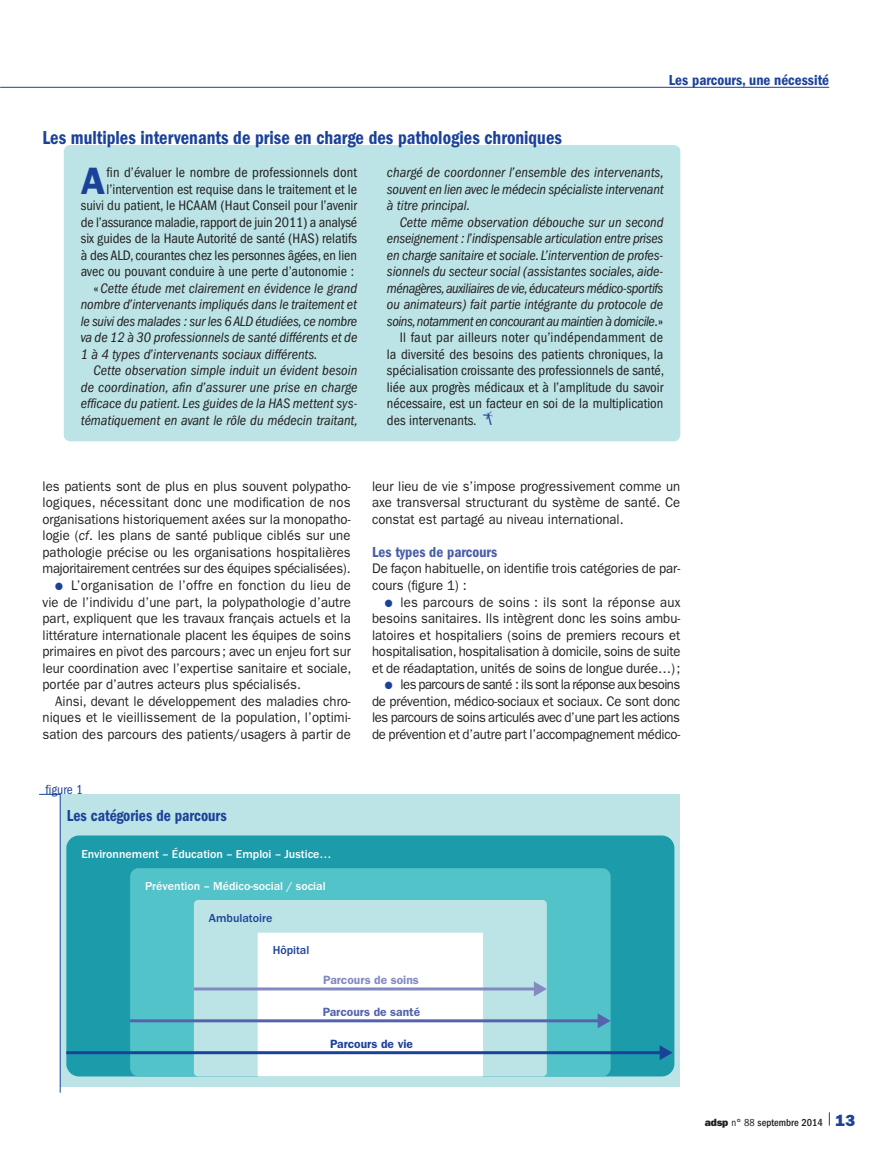
<style>
.page{position:relative;width:893px;height:1149px;background:#fff}
.page>*{position:absolute;margin:0;border:0;box-sizing:border-box;transform-origin:0 0}
.t1{font:600 38.25px "ITC Franklin Gothic Std";color:#1b4299}
.t2{font:19.5px "ITC Franklin Gothic Std Dm Cd";color:#1b4299;scale:.94 1}
.t3{font:16.5px "ITC Franklin Gothic Std Dm Cd";color:#1b4299;scale:.94 1}
.t4{font:15px "ITC Franklin Gothic Std Dm Cd";color:#1b4299}
.t5{font:15px "ITC Franklin Gothic Std Dm Cd";color:#495da8}
.t6{font:italic condensed 14.25px/16.5px "ITC Franklin Gothic Std";letter-spacing:-.005em;color:#231f20;text-align:justify}
.t7{font:condensed 14.25px "ITC Franklin Gothic Std";color:#231f20}
.t8{font:italic condensed 14.25px "ITC Franklin Gothic Std";letter-spacing:-.025em;color:#231f20}
.t9{font:italic condensed 14.25px "ITC Franklin Gothic Std";letter-spacing:-.03em;color:#231f20}
.t10{font:13.95px/16.5px "ITC Franklin Gothic Std";letter-spacing:-.005em;color:#231f20;text-align:justify;scale:.94 1}
.t11{font:condensed 13.5px "ITC Franklin Gothic Std";color:#1b4299}
.t12{font:500 12px "ITC Franklin Gothic Std";color:#fff}
.t13{font:500 12px "ITC Franklin Gothic Std";color:#1b4299}
.t14{font:600 12px "ITC Franklin Gothic Std";color:#8389c1}
.t15{font:600 12px "ITC Franklin Gothic Std";color:#5463ac}
.t16{font:600 12px "ITC Franklin Gothic Std";color:#1b4299}
.t17{font:500 condensed 10.5px "ITC Franklin Gothic Std";color:#231f20}
.s1{font-style:normal}
.s2{font-family:"Ph Fpictos";font-weight:600;font-stretch:normal;font-size:15px;color:#1b4299}
.s3{font-style:italic}
.s4{color:#1b4299}
.s5{font-family:"ITC Franklin Gothic Std Hvy";font-weight:400;font-stretch:normal}
.s6{font-weight:400}
.s7{font-family:"ITC Franklin Gothic Std Hvy";font-weight:400;font-stretch:normal;font-size:16.2px;color:#1b4299}
</style>
<div class="page">
<hr style="left:0;top:87px;width:829px;height:1px;background:#1b4299">
<svg style="left:829px;top:1112px;width:1px;height:13px"></svg>
<div style="left:64px;top:145px;width:616px;height:296px;background:#bce3e5;border-radius:7px"></div>
<div style="left:60px;top:794px;width:620px;height:292px;background:#bce3e5"></div>
<svg style="left:39px;top:793px;width:22px;height:299px"></svg>
<div style="left:66px;top:835px;width:608px;height:241px;background:#1c9bab;border-radius:13px"></div>
<div style="left:130px;top:867px;width:481px;height:209px;background:#52c3c8;border-radius:9px"></div>
<div style="left:194px;top:899px;width:353px;height:177px;background:#bce3e5;border-radius:4px"></div>
<div style="left:258px;top:932px;width:225px;height:144px;background:#fff"></div>
<hr style="left:194px;top:987px;width:342px;height:3px;background:#8389c1">
<svg style="left:534px;top:981px;width:13px;height:15px"></svg>
<hr style="left:130px;top:1018px;width:470px;height:3px;background:#5463ac">
<svg style="left:598px;top:1013px;width:13px;height:14px"></svg>
<hr style="left:66px;top:1050px;width:596px;height:3px;background:#1b4299">
<svg style="left:660px;top:1045px;width:13px;height:14px"></svg>
<p class="t4" style="left:669px;top:71px;width:162px">Les parcours, une nécessité</p>
<h2 class="t2" style="left:43px;top:126px;width:554px">Les multiples intervenants de prise en charge des pathologies chroniques</h2>
<h1 class="t1" style="left:81px;top:158px;width:26px">A</h1>
<p class="t7" style="left:107px;top:164px;width:252px">fin d’évaluer le nombre de professionnels dont</p>
<p class="t6" style="left:387px;top:164px;width:278px">chargé de coordonner l’ensemble des intervenants, souvent en lien avec le médecin spécialiste intervenant à titre principal.</p>
<p class="t6" style="left:400px;top:214px;width:265px">Cette même observation débouche sur un second</p>
<p class="t6" style="left:387px;top:230px;width:278px">enseignement : l’indispensable articulation entre prises</p>
<p class="t6" style="left:387px;top:247px;width:278px">en charge sanitaire et sociale. L’intervention de profes‑</p>
<p class="t6" style="left:387px;top:263px;width:277px">sionnels du secteur social (assistantes sociales, aide-</p>
<p class="t8" style="left:387px;top:280px;width:278px">ménagères, auxiliaires de vie, éducateurs médico-sportifs</p>
<p class="t6" style="left:387px;top:296px;width:278px">ou animateurs) fait partie intégrante du protocole de</p>
<p class="t9" style="left:387px;top:313px;width:278px">soins, notamment en concourant au maintien à domicile<span class="s1">.»</span></p>
<p class="t7" style="left:400px;top:329px;width:265px">Il faut par ailleurs noter qu’indépendamment de</p>
<p class="t7" style="left:387px;top:346px;width:278px">la diversité des besoins des patients chroniques, la</p>
<p class="t7" style="left:387px;top:362px;width:279px">spécialisation croissante des professionnels de santé,</p>
<p class="t7" style="left:387px;top:379px;width:278px">liée aux progrès médicaux et à l’amplitude du savoir</p>
<p class="t7" style="left:387px;top:395px;width:278px">nécessaire, est un facteur en soi de la multiplication</p>
<p class="t7" style="left:387px;top:412px;width:108px">des intervenants. <span class="s2">x</span></p>
<p class="t7" style="left:107px;top:181px;width:252px">l’intervention est requise dans le traitement et le</p>
<p class="t7" style="left:81px;top:197px;width:278px">suivi du patient, le HCAAM (Haut Conseil pour l’avenir</p>
<p class="t7" style="left:81px;top:214px;width:278px">de l’assurance maladie, rapport de juin 2011) a analysé</p>
<p class="t7" style="left:81px;top:230px;width:278px">six guides de la Haute Autorité de santé (HAS) relatifs</p>
<p class="t7" style="left:81px;top:247px;width:278px">à des ALD, courantes chez les personnes âgées, en lien</p>
<p class="t7" style="left:81px;top:263px;width:275px">avec ou pouvant conduire à une perte d’autonomie :</p>
<p class="t6" style="left:94px;top:280px;width:265px"><span class="s1">«</span>Cette étude met clairement en évidence le grand</p>
<p class="t6" style="left:81px;top:296px;width:278px">nombre d’intervenants impliqués dans le traitement et</p>
<p class="t6" style="left:81px;top:313px;width:278px">le suivi des malades : sur les 6 ALD étudiées, ce nombre</p>
<p class="t6" style="left:81px;top:329px;width:278px">va de 12 à 30 professionnels de santé différents et de</p>
<p class="t6" style="left:81px;top:346px;width:238px">1 à 4 types d’intervenants sociaux différents.</p>
<p class="t6" style="left:94px;top:362px;width:265px">Cette observation simple induit un évident besoin</p>
<p class="t6" style="left:81px;top:379px;width:278px">de coordination, afin d’assurer une prise en charge</p>
<p class="t6" style="left:81px;top:395px;width:278px">efficace du patient. Les guides de la HAS mettent sys‑</p>
<p class="t6" style="left:81px;top:412px;width:279px">tématiquement en avant le rôle du médecin traitant,</p>
<p class="t10" style="left:43px;top:478px;width:329px">les patients sont de plus en plus souvent polypatho&shy;logiques, nécessitant donc une modification de nos organisations historiquement axées sur la monopatho&shy;logie (<span class="s3">cf</span>. les plans de santé publique ciblés sur une pathologie précise ou les organisations hospitalières majoritairement centrées sur des équipes spécialisées).</p>
<p class="t10" style="left:43px;top:577px;width:330px;text-indent:13px"><span class="s4">●</span> L’organisation de l’offre en fonction du lieu de vie de l’individu d’une part, la polypathologie d’autre part, expliquent que les travaux français actuels et la littérature internationale placent les équipes de soins primaires en pivot des parcours; avec un enjeu fort sur leur coordination avec l’expertise sanitaire et sociale, portée par d’autres acteurs plus spécialisés.</p>
<p class="t10" style="left:43px;top:692px;width:329px;text-indent:13px">Ainsi, devant le développement des maladies chro&shy;niques et le vieillissement de la population, l’optimi&shy;sation des parcours des patients/usagers à partir de</p>
<p class="t10" style="left:372px;top:478px;width:329px">leur lieu de vie s’impose progressivement comme un axe transversal structurant du système de santé. Ce constat est partagé au niveau international.</p>
<p class="t5" style="left:372px;top:543px;width:127px">Les types de parcours</p>
<p class="t10" style="left:372px;top:560px;width:329px">De façon habituelle, on identifie trois catégories de par&shy;cours (figure 1) :</p>
<p class="t10" style="left:372px;top:593px;width:330px;text-indent:13px"><span class="s4">●</span> les parcours de soins : ils sont la réponse aux besoins sanitaires. Ils intègrent donc les soins ambu&shy;latoires et hospitaliers (soins de premiers recours et hospitalisation, hospitalisation à domicile, soins de suite et de réadaptation, unités de soins de longue durée…);</p>
<p class="t10" style="left:372px;top:676px;width:329px;text-indent:13px"><span class="s4">●</span> les parcours de santé : ils sont la réponse aux besoins de prévention, médico-sociaux et sociaux. Ce sont donc les parcours de soins articulés avec d’une part les actions de prévention et d’autre part l’accompagnement médico-</p>
<p class="t11" style="left:45px;top:781px;width:39px">figure 1</p>
<p class="t3" style="left:67px;top:805px;width:172px">Les catégories de parcours</p>
<p class="t12" style="left:81px;top:847px;width:252px">Environnement – Éducation – Emploi – Justice…</p>
<p class="t12" style="left:145px;top:878px;width:182px">Prévention – Médico-social / social</p>
<p class="t13" style="left:209px;top:910px;width:65px">Ambulatoire</p>
<p class="t13" style="left:273px;top:943px;width:38px">Hôpital</p>
<p class="t14" style="left:323px;top:972px;width:97px">Parcours de soins</p>
<p class="t15" style="left:323px;top:1004px;width:99px">Parcours de santé</p>
<p class="t16" style="left:330px;top:1036px;width:84px">Parcours de vie</p>
<p class="t17" style="left:705px;top:1115px;width:152px"><span class="s5">adsp</span> <span class="s6">n° 88</span> septembre 2014 <span class="s7">13</span></p>
</div>
